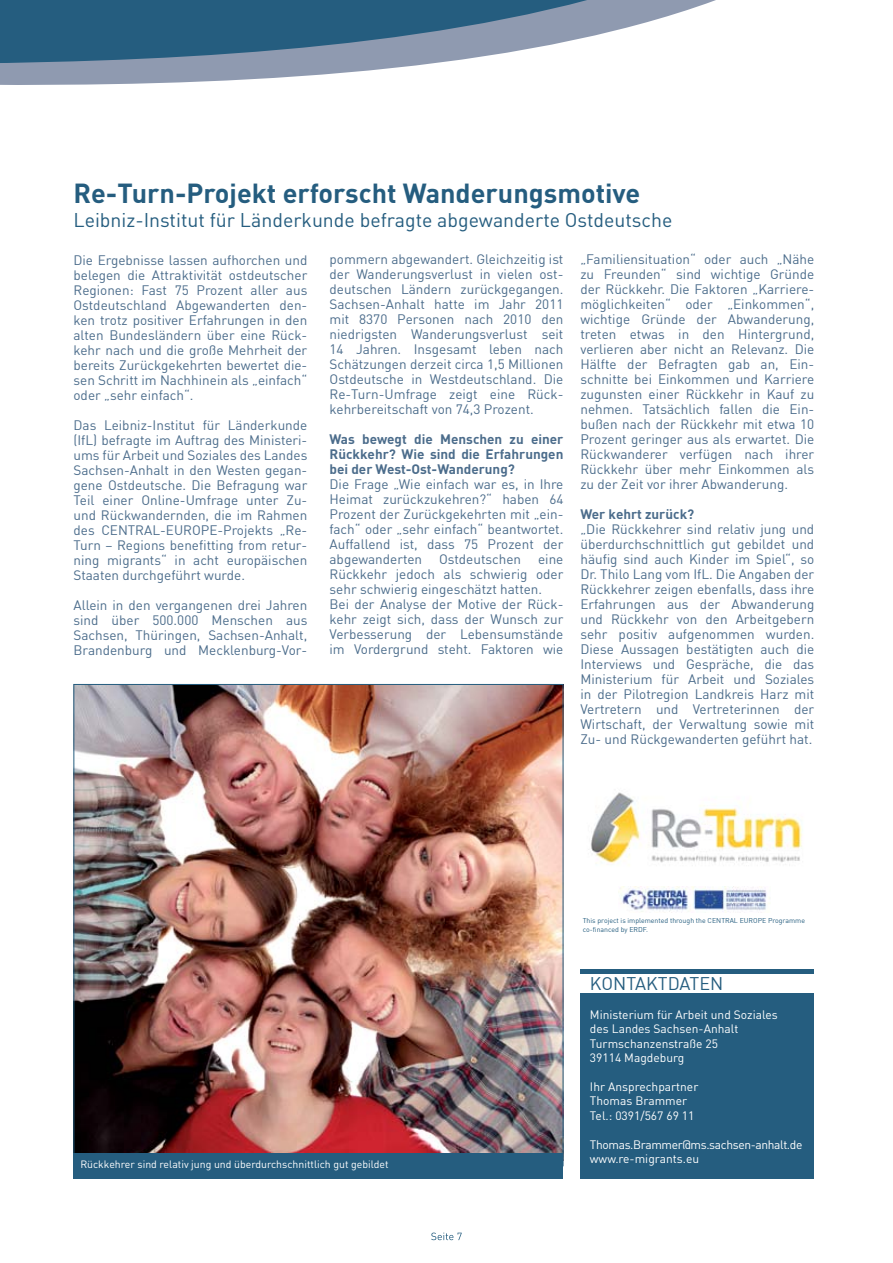
<style>
.page{position:relative;width:893px;height:1263px;background:#fff}
.page>*{position:absolute;margin:0;border:0;box-sizing:border-box;transform-origin:0 0}
.t1{font:700 27px "DIN";color:#255d7f}
.t2{font:19.5px "DIN";color:#255d7f}
.t3{font:18px "DIN";color:#255d7f}
.t4{font:13.5px/15px "DIN";color:#4b6c8b;text-align:justify}
.t5{font:700 13.5px/15px "DIN";color:#4b6c8b;text-align:justify}
.t6{font:12px/14.4px "DIN";color:#fff}
.t7{font:12px/14.4px "DIN";letter-spacing:-.03em;color:#fff}
.t8{font:10.5px "DIN";color:#fff}
.t9{font:6.9px/8.4px "DIN";color:#255d7f}
</style>
<div class="page">
<svg style="left:0;top:0;width:716px;height:85px"></svg>
<svg style="left:431px;top:1232px;width:31px;height:8px"></svg>
<img style="left:75px;top:686px;width:486px;height:467px">
<div style="left:580px;top:993px;width:234px;height:186px;background:#255d7f"></div>
<hr style="left:580px;top:969px;width:234px;height:4px;background:#255d7f">
<div style="left:73px;top:1153px;width:490px;height:26px;background:#255d7f"></div>
<img style="left:591px;top:792px;width:211px;height:72px">
<img style="left:620px;top:887px;width:150px;height:25px">
<h1 class="t1" style="left:73px;top:176px;width:568px">Re-Turn-Projekt erforscht Wanderungsmotive</h1>
<h2 class="t2" style="left:73px;top:208px;width:600px">Leibniz-Institut für Länderkunde befragte abgewanderte Ostdeutsche</h2>
<p class="t4" style="left:73px;top:252px;width:235px">Die Ergebnisse lassen aufhorchen und belegen die Attraktivität ostdeutscher Regionen: Fast 75 Prozent aller aus Ostdeutschland Abgewanderten den&shy;ken trotz positiver Erfahrungen in den alten Bundesländern über eine Rück&shy;kehr nach und die große Mehrheit der bereits Zurückgekehrten bewertet die&shy;sen Schritt im Nachhinein als „einfach“ oder „sehr einfach“.</p>
<p class="t4" style="left:73px;top:417px;width:235px">Das Leibniz-Institut für Länderkunde (IfL) befragte im Auftrag des Ministeri&shy;ums für Arbeit und Soziales des Landes Sachsen-Anhalt in den Westen gegan&shy;gene Ostdeutsche. Die Befragung war Teil einer Online-Umfrage unter Zu&shy;und Rückwandernden, die im Rahmen des CENTRAL-EUROPE-Projekts „Re-Turn – Regions benefitting from retur&shy;ning migrants“ in acht europäischen Staaten durchgeführt wurde.</p>
<p class="t4" style="left:73px;top:597px;width:235px">Allein in den vergangenen drei Jahren sind über 500.000 Menschen aus Sachsen, Thüringen, Sachsen-Anhalt, Brandenburg und Mecklenburg-Vor-</p>
<p class="t4" style="left:580px;top:251px;width:235px">„Familiensituation“ oder auch „Nähe zu Freunden“ sind wichtige Gründe der Rückkehr. Die Faktoren „Karriere&shy;möglichkeiten“ oder „Einkommen“, wichtige Gründe der Abwanderung, treten etwas in den Hintergrund, verlieren aber nicht an Relevanz. Die Hälfte der Befragten gab an, Ein&shy;schnitte bei Einkommen und Karriere zugunsten einer Rückkehr in Kauf zu nehmen. Tatsächlich fallen die Ein&shy;bußen nach der Rückkehr mit etwa 10<br>Prozent geringer aus als erwartet. Die Rückwanderer verfügen nach ihrer Rückkehr über mehr Einkommen als zu der Zeit vor ihrer Abwanderung.</p>
<p class="t5" style="left:580px;top:506px;width:115px">Wer kehrt zurück?</p>
<p class="t4" style="left:580px;top:521px;width:235px">„Die Rückkehrer sind relativ jung und überdurchschnittlich gut gebildet und häufig sind auch Kinder im Spiel“, so Dr. Thilo Lang vom IfL. Die Angaben der Rückkehrer zeigen ebenfalls, dass ihre Erfahrungen aus der Abwanderung und Rückkehr von den Arbeitgebern sehr positiv aufgenommen wurden.<br>Diese Aussagen bestätigten auch die Interviews und Gespräche, die das Ministerium für Arbeit und Soziales in der Pilotregion Landkreis Harz mit Vertretern und Vertreterinnen der Wirtschaft, der Verwaltung sowie mit Zu- und Rückgewanderten geführt hat.</p>
<p class="t4" style="left:330px;top:251px;width:235px">pommern abgewandert. Gleichzeitig ist der Wanderungsverlust in vielen ost&shy;deutschen Ländern zurückgegangen.<br>Sachsen-Anhalt hatte im Jahr 2011 mit 8370 Personen nach 2010 den niedrigsten Wanderungsverlust seit 14 Jahren. Insgesamt leben nach Schätzungen derzeit circa 1,5 Millionen Ostdeutsche in Westdeutschland. Die Re-Turn-Umfrage zeigt eine Rück&shy;kehrbereitschaft von 74,3 Prozent.</p>
<p class="t5" style="left:330px;top:431px;width:235px">Was bewegt die Menschen zu einer Rückkehr? Wie sind die Erfahrungen bei der West-Ost-Wanderung?</p>
<p class="t4" style="left:330px;top:476px;width:235px">Die Frage „Wie einfach war es, in Ihre Heimat zurückzukehren?“ haben 64<br>Prozent der Zurückgekehrten mit „ein&shy;fach“ oder „sehr einfach“ beantwortet.<br>Auffallend ist, dass 75 Prozent der abgewanderten</p>
<p class="t4" style="left:439px;top:551px;width:84px">Ostdeutschen</p>
<p class="t4" style="left:330px;top:551px;width:235px;text-align:left;text-indent:209px">eine<br>Rückkehr jedoch als schwierig oder sehr schwierig eingeschätzt hatten.<br>Bei der Analyse der Motive der Rück&shy;kehr zeigt sich, dass der Wunsch zur<br>Verbesserung der Lebensumstände im Vordergrund steht. Faktoren wie</p>
<p class="t8" style="left:80px;top:1158px;width:310px">Rückkehrer sind relativ jung und überdurchschnittlich gut gebildet</p>
<p class="t9" style="left:583px;top:916px;width:224px">This project is implemented through the CENTRAL EUROPE Programme co-financed by ERDF.</p>
<h3 class="t3" style="left:590px;top:972px;width:135px">KONTAKTDATEN</h3>
<p class="t6" style="left:590px;top:1007px;width:189px">Ministerium für Arbeit und Soziales des Landes Sachsen-Anhalt<br>Turmschanzenstraße 25<br>39114 Magdeburg</p>
<p class="t6" style="left:590px;top:1079px;width:110px">Ihr Ansprechpartner<br>Thomas Brammer<br>Tel.: 0391/567 69 11</p>
<p class="t7" style="left:590px;top:1137px;width:214px">Thomas.Brammer@ms.sachsen-anhalt.de www.re-migrants.eu</p>
</div>
